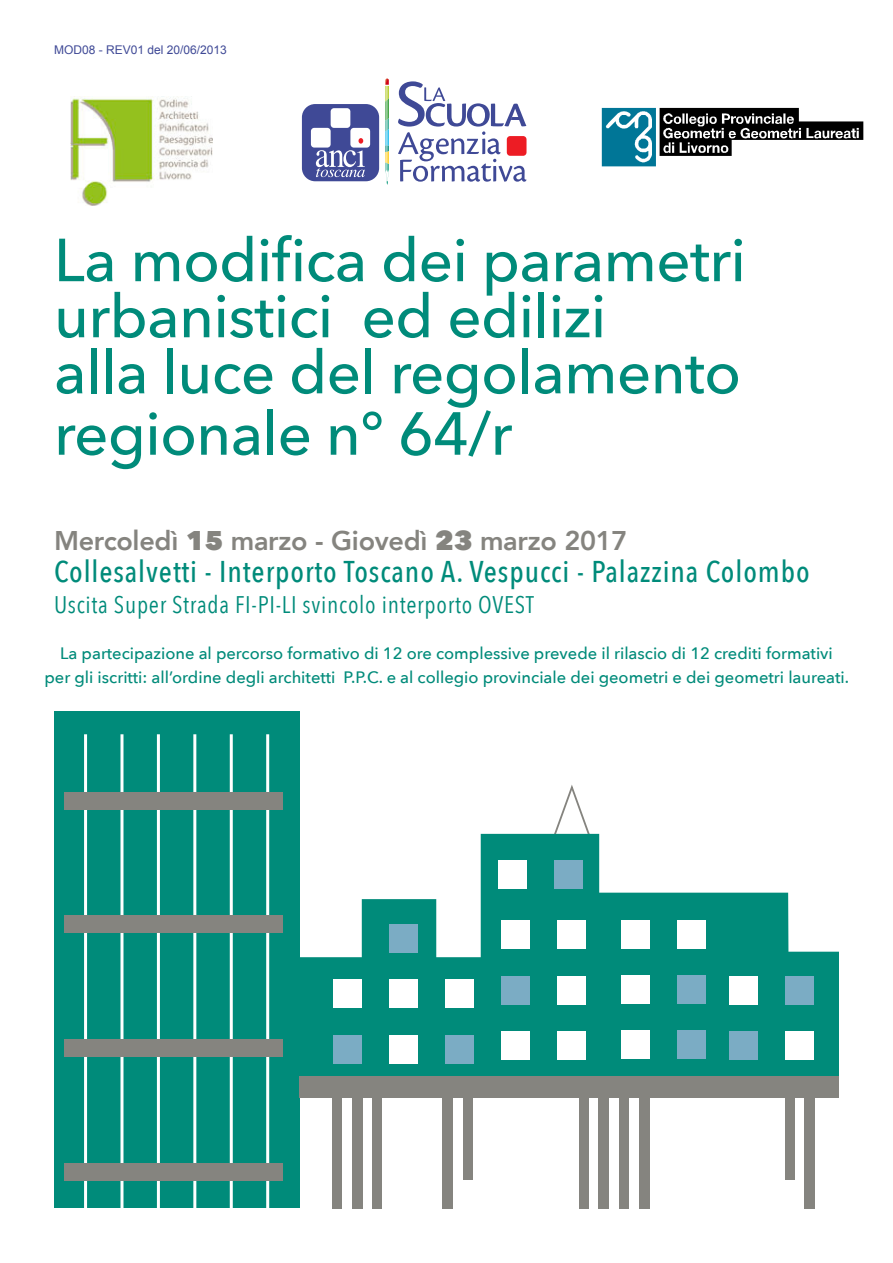
<style>
.page{position:relative;width:893px;height:1263px;background:#fff}
.page>*{position:absolute;margin:0;border:0;box-sizing:border-box;transform-origin:0 0}
.t1{font:500 60px/56.1px "Avenir Next";letter-spacing:-.01em;color:#008b7a}
.t2{font:500 30px "Avenir Next Condensed";letter-spacing:.03em;color:#008b7a}
.t3{font:800 27px "Avenir";letter-spacing:-.01em;color:#85847f}
.t4{font:24px "Avenir Next Condensed";letter-spacing:.03em;color:#008b7a}
.t5{font:500 16.5px/24px "Avenir Next";color:#008b7a;text-align:center}
.t6{font:12px "Arial";color:#3f4996}
.s1{font-family:"Avenir Next"}
</style>
<div class="page">
<div style="left:54px;top:711px;width:245px;height:497px;background:#008b7a"></div>
<hr style="left:84px;top:734px;width:3px;height:474px;background:#fff">
<hr style="left:120px;top:734px;width:3px;height:474px;background:#fff">
<hr style="left:157px;top:734px;width:3px;height:474px;background:#fff">
<hr style="left:193px;top:734px;width:3px;height:474px;background:#fff">
<hr style="left:230px;top:734px;width:3px;height:474px;background:#fff">
<hr style="left:266px;top:734px;width:3px;height:474px;background:#fff">
<div style="left:65px;top:916px;width:218px;height:17px;background:#85847f"></div>
<div style="left:65px;top:792px;width:218px;height:17px;background:#85847f"></div>
<div style="left:65px;top:1039px;width:218px;height:17px;background:#85847f"></div>
<div style="left:65px;top:1163px;width:218px;height:17px;background:#85847f"></div>
<div style="left:443px;top:1094px;width:10px;height:115px;background:#85847f"></div>
<div style="left:464px;top:1081px;width:9px;height:98px;background:#85847f"></div>
<div style="left:373px;top:1081px;width:9px;height:128px;background:#85847f"></div>
<div style="left:352px;top:1094px;width:10px;height:115px;background:#85847f"></div>
<div style="left:332px;top:1081px;width:9px;height:128px;background:#85847f"></div>
<div style="left:640px;top:1094px;width:10px;height:115px;background:#85847f"></div>
<div style="left:619px;top:1081px;width:10px;height:128px;background:#85847f"></div>
<div style="left:599px;top:1094px;width:10px;height:115px;background:#85847f"></div>
<div style="left:579px;top:1081px;width:9px;height:128px;background:#85847f"></div>
<div style="left:805px;top:1094px;width:10px;height:115px;background:#85847f"></div>
<div style="left:785px;top:1081px;width:9px;height:98px;background:#85847f"></div>
<svg style="left:552px;top:785px;width:39px;height:49px"></svg>
<svg style="left:299px;top:834px;width:540px;height:242px;fill:#008b7a"></svg>
<div style="left:678px;top:920px;width:28px;height:28px;background:#fff"></div>
<div style="left:621px;top:920px;width:29px;height:28px;background:#fff"></div>
<div style="left:678px;top:975px;width:28px;height:29px;background:#7bacc4"></div>
<div style="left:621px;top:975px;width:29px;height:29px;background:#fff"></div>
<div style="left:678px;top:1031px;width:28px;height:28px;background:#7bacc4"></div>
<div style="left:621px;top:1031px;width:29px;height:28px;background:#fff"></div>
<div style="left:555px;top:860px;width:28px;height:28px;background:#7bacc4"></div>
<div style="left:499px;top:860px;width:28px;height:28px;background:#fff"></div>
<div style="left:558px;top:920px;width:28px;height:28px;background:#fff"></div>
<div style="left:502px;top:920px;width:28px;height:28px;background:#fff"></div>
<div style="left:558px;top:976px;width:28px;height:29px;background:#fff"></div>
<div style="left:502px;top:976px;width:28px;height:29px;background:#7bacc4"></div>
<div style="left:558px;top:1032px;width:28px;height:28px;background:#fff"></div>
<div style="left:502px;top:1032px;width:28px;height:28px;background:#fff"></div>
<div style="left:445px;top:979px;width:28px;height:29px;background:#fff"></div>
<div style="left:389px;top:979px;width:28px;height:29px;background:#fff"></div>
<div style="left:389px;top:924px;width:28px;height:29px;background:#7bacc4"></div>
<div style="left:445px;top:1035px;width:28px;height:28px;background:#7bacc4"></div>
<div style="left:389px;top:1035px;width:28px;height:28px;background:#fff"></div>
<div style="left:333px;top:979px;width:28px;height:29px;background:#fff"></div>
<div style="left:333px;top:1035px;width:28px;height:28px;background:#7bacc4"></div>
<div style="left:785px;top:976px;width:28px;height:29px;background:#7bacc4"></div>
<div style="left:729px;top:976px;width:28px;height:29px;background:#fff"></div>
<div style="left:785px;top:1032px;width:28px;height:28px;background:#fff"></div>
<div style="left:729px;top:1032px;width:28px;height:28px;background:#7bacc4"></div>
<div style="left:299px;top:1076px;width:540px;height:22px;background:#85847f"></div>
<div style="left:302px;top:104px;width:77px;height:77px;background:#3f4996;border-radius:13px"></div>
<div style="left:331px;top:108px;width:19px;height:20px;background:#fff;border-radius:3px"></div>
<div style="left:311px;top:128px;width:20px;height:20px;background:#fff;border-radius:3px"></div>
<div style="left:350px;top:128px;width:20px;height:20px;background:#fff;border-radius:3px"></div>
<svg style="left:316px;top:150px;width:49px;height:27px"></svg>
<svg style="left:358px;top:138px;width:5px;height:6px"></svg>
<svg style="left:398px;top:81px;width:128px;height:101px"></svg>
<div style="left:507px;top:136px;width:19px;height:20px;background:#ed1c24;border-radius:3px"></div>
<svg style="left:385px;top:78px;width:4px;height:107px"></svg>
<img style="left:70px;top:97px;width:143px;height:109px">
<img style="left:601px;top:107px;width:263px;height:60px">
<p class="t6" style="left:54px;top:42px;width:174px">MOD08 - REV01 del 20/06/2013</p>
<h1 class="t1" style="left:54px;top:230px;width:693px">La modifica dei parametri urbanistici ed edilizi<br>alla luce del regolamento</h1>
<h1 class="t1" style="left:54px;top:404px;width:460px">regionale n° 64/r</h1>
<h3 class="t3" style="left:54px;top:520px;width:575px">Mercoledì <span class="s1">15</span> marzo - Giovedì <span class="s1">23</span> marzo 2017</h3>
<h2 class="t2" style="left:54px;top:553px;width:757px">Collesalvetti - Interporto Toscano A. Vespucci - Palazzina Colombo</h2>
<h3 class="t4" style="left:54px;top:584px;width:482px">Uscita Super Strada FI-PI-LI svincolo interporto OVEST</h3>
<p class="t5" style="left:44px;top:641px;width:806px">La partecipazione al percorso formativo di 12 ore complessive prevede il rilascio di 12 crediti formativi<br>per gli iscritti: all’ordine degli architetti P.P.C. e al collegio provinciale dei geometri e dei geometri laureati.</p>
</div>
